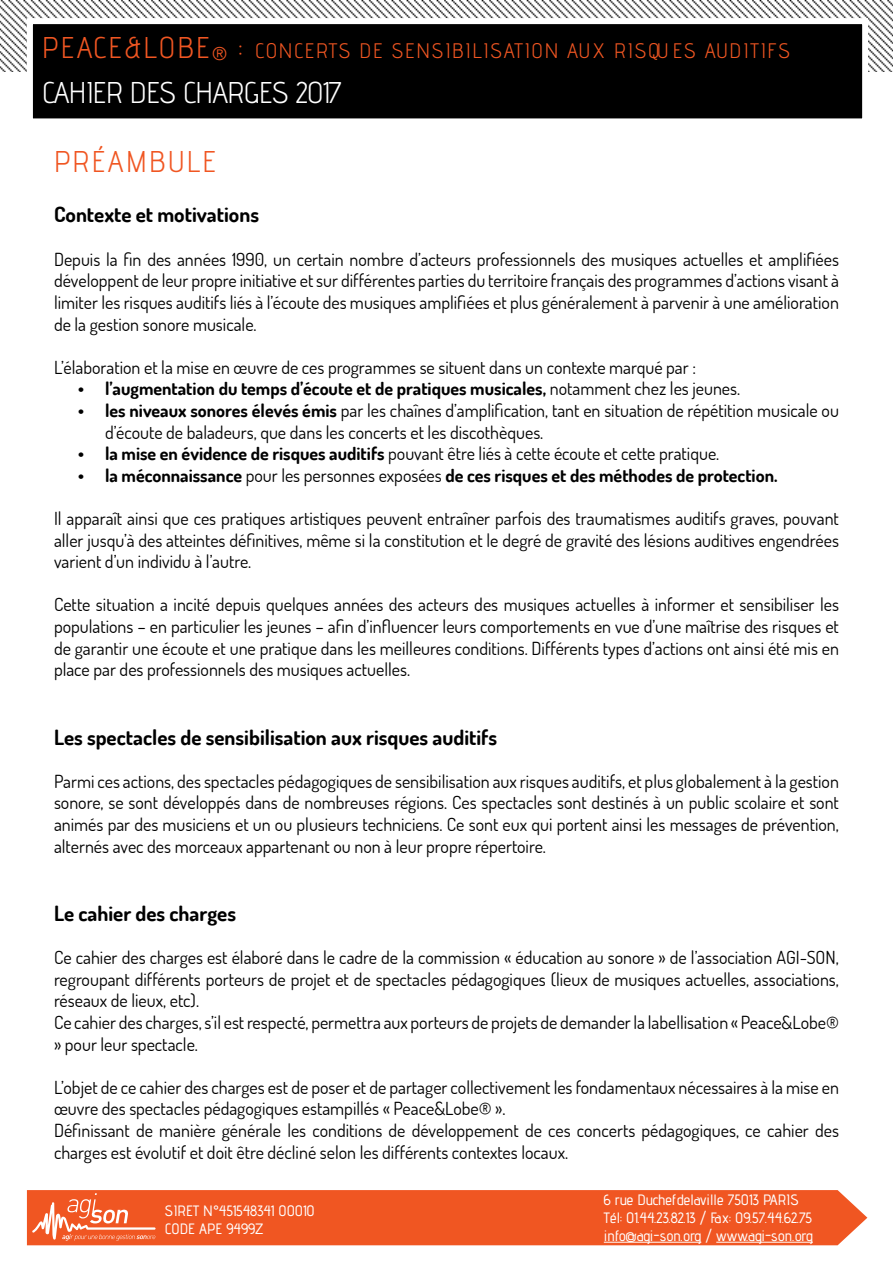
<style>
.page{position:relative;width:893px;height:1263px;background:#fff}
.page>*{position:absolute;margin:0;border:0;box-sizing:border-box;transform-origin:0 0}
.t1{font:30px "Advent Pro";letter-spacing:-.025em;color:#fff}
.t2{font:30px "Advent Pro";letter-spacing:.075em;color:#f05622}
.t3{font:700 21px "Dosis";color:#000}
.t4{font:21px "Advent Pro";letter-spacing:.075em;color:#f05622}
.t5{font:18px/21.6px "Dosis";color:#000;text-align:justify}
.t6{font:700 18px "Dosis";color:#000}
.t7{font:500 15px/18px "Advent Pro";color:#fff}
.s1{font-size:30px}
.s2{font-size:18px}
.s3{font-weight:400}
.s4{font-weight:700}
</style>
<div class="page">
<img style="left:0;top:0;width:893px;height:71px">
<div style="left:30px;top:21px;width:835px;height:100px;background:#000"></div>
<div style="left:27px;top:18px;width:841px;height:106px;border:6px solid #fff"></div>
<div style="left:27px;top:1190px;width:840px;height:55px;background:#f05622"></div>
<svg style="left:32px;top:1193px;width:124px;height:48px;background:#f2744a"></svg>
<hr style="left:604px;top:1242px;width:97px;height:1px;background:#fff">
<hr style="left:716px;top:1242px;width:97px;height:1px;background:#fff">
<p class="t4" style="left:42px;top:37px;width:749px"><span class="s1">PEACE&amp;LOBE</span><span class="s2">®</span> <span class="s1">:</span> CONCERTS DE SENSIBILISATION AUX RISQU ES AUDITIFS</p>
<h1 class="t1" style="left:42px;top:74px;width:301px">CAHIER DES CHARGES 2017</h1>
<h1 class="t2" style="left:54px;top:143px;width:164px">PRÉAMBULE</h1>
<p class="t3" style="left:54px;top:201px;width:207px">Contexte et motivations</p>
<p class="t5" style="left:54px;top:248px;width:786px">Depuis la fin des années 1990, un certain nombre d’acteurs professionnels des musiques actuelles et amplifiées développent de leur propre initiative et sur différentes parties du territoire français des programmes d’actions visant à limiter les risques auditifs liés à l’écoute des musiques amplifiées et plus généralement à parvenir à une amélioration de la gestion sonore musicale.</p>
<p class="t5" style="left:54px;top:356px;width:644px">L’élaboration et la mise en œuvre de ces programmes se situent dans un contexte marqué par :</p>
<p class="t6" style="left:78px;top:377px;width:664px">• l’augmentation du temps d’écoute et de pratiques musicales, <span class="s3">notamment chez les jeunes.</span></p>
<p class="t5" style="left:105px;top:399px;width:735px;text-indent:-27px"><span class="s4">• les niveaux sonores élevés émis</span> par les chaînes d’amplification, tant en situation de répétition musicale ou d’écoute de baladeurs, que dans les concerts et les discothèques.</p>
<p class="t5" style="left:78px;top:442px;width:643px"><span class="s4">• la mise en évidence de risques auditifs</span> pouvant être liés à cette écoute et cette pratique.</p>
<p class="t6" style="left:78px;top:463px;width:701px">• la méconnaissance <span class="s3">pour les personnes exposées</span> de ces risques et des méthodes de protection.</p>
<p class="t5" style="left:54px;top:507px;width:786px">Il apparaît ainsi que ces pratiques artistiques peuvent entraîner parfois des traumatismes auditifs graves, pouvant aller jusqu’à des atteintes définitives, même si la constitution et le degré de gravité des lésions auditives engendrées varient d’un individu à l’autre.</p>
<p class="t5" style="left:54px;top:593px;width:786px">Cette situation a incité depuis quelques années des acteurs des musiques actuelles à informer et sensibiliser les populations – en particulier les jeunes – afin d’influencer leurs comportements en vue d’une maîtrise des risques et de garantir une écoute et une pratique dans les meilleures conditions. Différents types d’actions ont ainsi été mis en place par des professionnels des musiques actuelles.</p>
<p class="t3" style="left:54px;top:723px;width:445px">Les spectacles de sensibilisation aux risques auditifs</p>
<p class="t5" style="left:54px;top:770px;width:786px">Parmi ces actions, des spectacles pédagogiques de sensibilisation aux risques auditifs, et plus globalement à la gestion sonore, se sont développés dans de nombreuses régions. Ces spectacles sont destinés à un public scolaire et sont animés par des musiciens et un ou plusieurs techniciens. Ce sont eux qui portent ainsi les messages de prévention, alternés avec des morceaux appartenant ou non à leur propre répertoire.</p>
<p class="t3" style="left:54px;top:900px;width:184px">Le cahier des charges</p>
<p class="t5" style="left:54px;top:946px;width:786px;text-align:left">Ce cahier des charges est élaboré dans le cadre de la commission « éducation au sonore » de l’association AGI-SON, regroupant différents porteurs de projet et de spectacles pédagogiques (lieux de musiques actuelles, associations, réseaux de lieux, etc).<br>Ce cahier des charges, s’il est respecté, permettra aux porteurs de projets de demander la labellisation « Peace&amp;Lobe® » pour leur spectacle.</p>
<p class="t5" style="left:54px;top:1076px;width:786px;text-align:left">L’objet de ce cahier des charges est de poser et de partager collectivement les fondamentaux nécessaires à la mise en œuvre des spectacles pédagogiques estampillés « Peace&amp;Lobe® ».<br>Définissant de manière générale les conditions de développement de ces concerts pédagogiques, ce cahier des charges est évolutif et doit être décliné selon les différents contextes locaux.</p>
<p class="t7" style="left:165px;top:1201px;width:151px">SIRET N°451548341 00010<br>CODE APE 9499Z</p>
<p class="t7" style="left:604px;top:1190px;width:210px">6 rue Duchefdelaville 75013 PARIS<br>Tél: 01.44.23.82.13 / Fax: 09.57.44.62.75 info@agi-son.org / www.agi-son.org</p>
</div>
